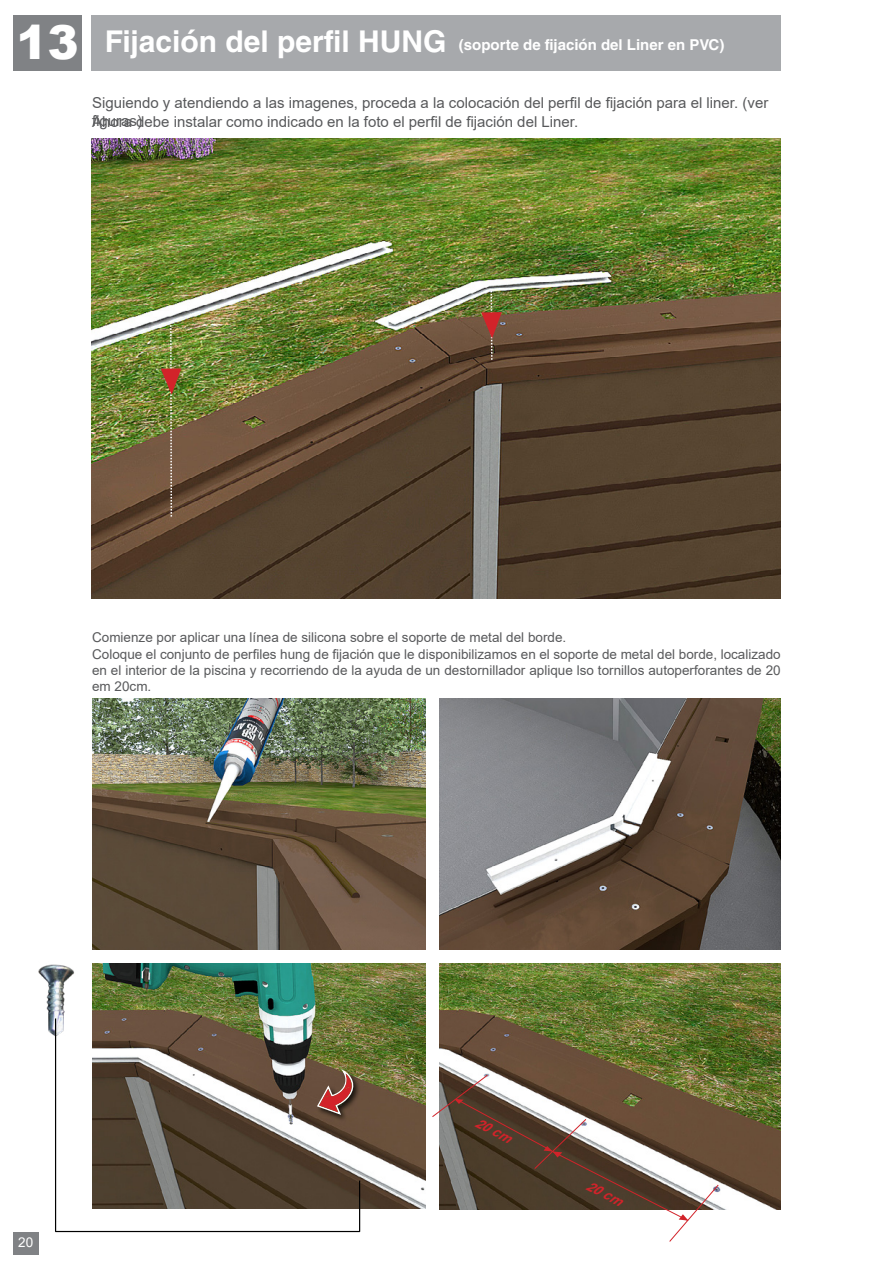
<style>
.page{position:relative;width:893px;height:1263px;background:#fff}
.page>*{position:absolute;margin:0;border:0;box-sizing:border-box;transform-origin:0 0}
.t1{font:900 46.8px "Arial";color:#fff}
.t2{font:15px/18px "Arial";color:#58595b}
.t3{font:700 15px "Helvetica LT Std";color:#fff}
.t4{font:13.5px/16.2px "Arial";color:#58595b}
.t5{font:italic 700 13.5px "Arial";color:#d2232a}
.t6{font:13.5px "Arial";color:#fff}
.s1{font-size:30px}
</style>
<div class="page">
<div style="left:13px;top:15px;width:69px;height:56px;background:#808285"></div>
<div style="left:91px;top:15px;width:690px;height:56px;background:#a7a9ac"></div>
<div style="left:13px;top:1232px;width:25px;height:22px;background:#808285"></div>
<img style="left:92px;top:964px;width:333px;height:245px">
<img style="left:92px;top:699px;width:333px;height:250px">
<img style="left:440px;top:699px;width:341px;height:250px">
<img style="left:440px;top:964px;width:341px;height:245px">
<svg style="left:432px;top:1074px;width:287px;height:168px"></svg>
<img style="left:91px;top:138px;width:690px;height:461px">
<img style="left:158px;top:324px;width:26px;height:194px">
<svg style="left:481px;top:289px;width:21px;height:72px;background:#7d583d"></svg>
<div style="left:317px;top:1068px;width:44px;height:54px;background:#000;opacity:.75"></div>
<svg style="left:316px;top:1067px;width:42px;height:49px;background:#835345"></svg>
<img style="left:38px;top:938px;width:62px;height:121px">
<hr style="left:55px;top:1018px;width:1px;height:214px;background:#000">
<hr style="left:359px;top:1180px;width:1px;height:52px;background:#000">
<hr style="left:55px;top:1231px;width:305px;height:1px;background:#000">
<h1 class="t1" style="left:16px;top:9px;width:64px">13</h1>
<p class="t3" style="left:105px;top:36px;width:621px"><span class="s1">Fijación del perfil HUNG</span> (soporte de fijación del Liner en PVC)</p>
<p class="t2" style="left:92px;top:93px;width:678px">Siguiendo y atendiendo a las imagenes, proceda a la colocación del perfil de fijación para el liner. (ver figuras)</p>
<p class="t2" style="left:92px;top:112px;width:488px">Ahora debe instalar como indicado en la foto el perfil de fijación del Liner.</p>
<p class="t4" style="left:92px;top:629px;width:690px">Comienze por aplicar una línea de silicona sobre el soporte de metal del borde.<br>Coloque el conjunto de perfiles hung de fijación que le disponibilizamos en el soporte de metal del borde, localizado en el interior de la piscina y recorriendo de la ayuda de un destornillador aplique lso tornillos autoperforantes de 20 em 20cm.</p>
<p class="t6" style="left:18px;top:1233px;width:17px">20</p>
<p class="t5" style="left:481px;top:1113px;width:40px;rotate:27deg">20 cm</p>
<p class="t5" style="left:592px;top:1176px;width:40px;rotate:27deg">20 cm</p>
</div>
